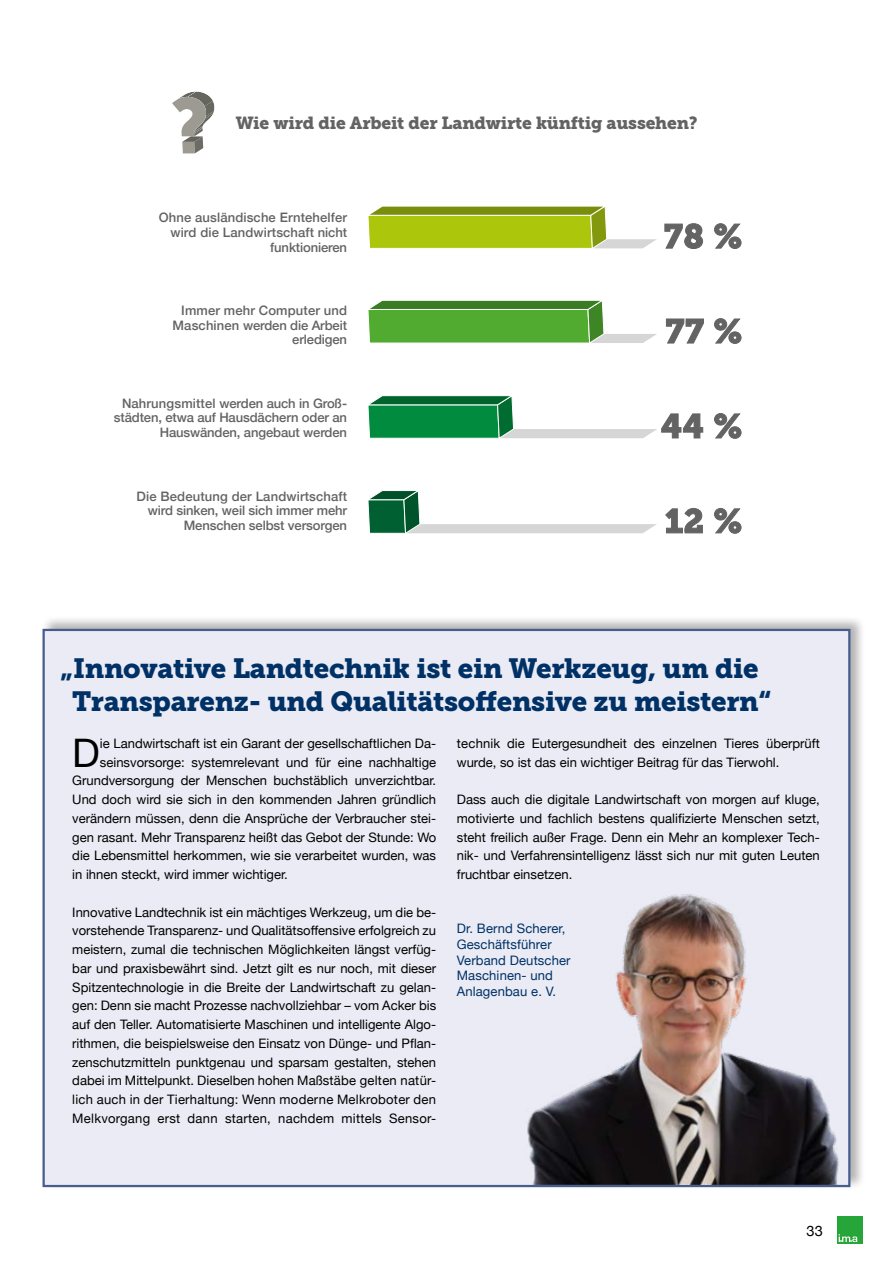
<style>
.page{position:relative;width:893px;height:1263px;background:#fff}
.page>*{position:absolute;margin:0;border:0;box-sizing:border-box;transform-origin:0 0}
.t1{font:39.3px "Helvetica Neue";color:#000}
.t2{font:27.6px/33.2px "Museo Slab 900";letter-spacing:-.01em;color:#003166;text-align:center}
.t3{font:17.4px "Museo Slab 900";letter-spacing:-.01em;color:#646363}
.t4{font:14.55px "Helvetica Neue";color:#000}
.t5{font:13.05px/18.8px "Helvetica Neue";color:#000;text-align:justify}
.t6{font:500 13.05px/14.5px "Helvetica Neue";letter-spacing:-.01em;color:#646363;text-align:right}
.t7{font:500 13.05px/14.5px "Helvetica Neue";letter-spacing:.01em;color:#646363;text-align:right}
.t8{font:13.05px/15.6px "Helvetica Neue";letter-spacing:.01em;color:#003166}
</style>
<div class="page">
<svg style="left:368px;top:206px;width:289px;height:43px"></svg>
<svg style="left:368px;top:300px;width:289px;height:43px"></svg>
<svg style="left:368px;top:491px;width:289px;height:43px"></svg>
<svg style="left:664px;top:223px;width:39px;height:26px"></svg>
<svg style="left:714px;top:223px;width:27px;height:26px"></svg>
<svg style="left:666px;top:319px;width:38px;height:24px"></svg>
<svg style="left:714px;top:318px;width:27px;height:26px"></svg>
<svg style="left:368px;top:395px;width:335px;height:44px"></svg>
<svg style="left:714px;top:413px;width:27px;height:26px"></svg>
<svg style="left:665px;top:508px;width:38px;height:25px"></svg>
<svg style="left:714px;top:508px;width:27px;height:26px"></svg>
<div style="left:41px;top:615px;width:825px;height:575px;background:#000;opacity:.3"></div>
<div style="left:43px;top:629px;width:807px;height:558px;background:#eaebf4;border:2px solid #465d8e"></div>
<img style="left:510px;top:880px;width:356px;height:305px">
<svg style="left:172px;top:92px;width:42px;height:61px"></svg>
<div style="left:837px;top:1216px;width:26px;height:28px;background:#26a638"></div>
<svg style="left:839px;top:1234px;width:18px;height:8px"></svg>
<h3 class="t3" style="left:236px;top:113px;width:463px">Wie wird die Arbeit der Landwirte künftig aussehen?</h3>
<p class="t7" style="left:159px;top:209px;width:190px">Ohne ausländische Erntehelfer wird die Landwirtschaft nicht funktionieren</p>
<p class="t7" style="left:173px;top:302px;width:176px">Immer mehr Computer und<br>Maschinen werden die Arbeit erledigen</p>
<p class="t6" style="left:114px;top:395px;width:235px">Nahrungsmittel werden auch in Groß&shy;städten, etwa auf Hausdächern oder an<br>Hauswänden, angebaut werden</p>
<p class="t6" style="left:137px;top:488px;width:212px">Die Bedeutung der Landwirtschaft wird sinken, weil sich immer mehr<br>Menschen selbst versorgen</p>
<h2 class="t2" style="left:61px;top:652px;width:712px">„Innovative Landtechnik ist ein Werkzeug, um die<br>Transparenz- und Qualitätsoffensive zu meistern“</h2>
<h1 class="t1" style="left:72px;top:724px;width:29px">D</h1>
<p class="t5" style="left:100px;top:734px;width:338px">ie Landwirtschaft ist ein Garant der gesellschaftlichen Da-</p>
<p class="t5" style="left:100px;top:753px;width:338px">seinsvorsorge: systemrelevant und für eine nachhaltige</p>
<p class="t5" style="left:72px;top:772px;width:365px">Grundversorgung der Menschen buchstäblich unverzichtbar.</p>
<p class="t5" style="left:72px;top:791px;width:365px">Und doch wird sie sich in den kommenden Jahren gründlich</p>
<p class="t5" style="left:72px;top:809px;width:365px">verändern müssen, denn die Ansprüche der Verbraucher stei-</p>
<p class="t5" style="left:72px;top:828px;width:365px">gen rasant. Mehr Transparenz heißt das Gebot der Stunde: Wo</p>
<p class="t5" style="left:72px;top:847px;width:365px">die Lebensmittel herkommen, wie sie verarbeitet wurden, was</p>
<p class="t5" style="left:72px;top:866px;width:217px">in ihnen steckt, wird immer wichtiger.</p>
<p class="t5" style="left:72px;top:903px;width:365px">Innovative Landtechnik ist ein mächtiges Werkzeug, um die be&shy;vorstehende Transparenz- und Qualitätsoffensive erfolgreich zu meistern, zumal die technischen Möglichkeiten längst verfüg&shy;bar und praxisbewährt sind. Jetzt gilt es nur noch, mit dieser Spitzentechnologie in die Breite der Landwirtschaft zu gelan&shy;gen: Denn sie macht Prozesse nachvollziehbar – vom Acker bis auf den Teller. Automatisierte Maschinen und intelligente Algo&shy;rithmen, die beispielsweise den Einsatz von Dünge- und Pflan&shy;zenschutzmitteln punktgenau und sparsam gestalten, stehen dabei im Mittelpunkt. Dieselben hohen Maßstäbe gelten natür&shy;lich auch in der Tierhaltung: Wenn moderne Melkroboter den Melkvorgang erst dann starten, nachdem mittels Sensor-</p>
<p class="t5" style="left:457px;top:734px;width:364px">technik die Eutergesundheit des einzelnen Tieres überprüft wurde, so ist das ein wichtiger Beitrag für das Tierwohl.</p>
<p class="t5" style="left:457px;top:791px;width:365px">Dass auch die digitale Landwirtschaft von morgen auf kluge, motivierte und fachlich bestens qualifizierte Menschen setzt, steht freilich außer Frage. Denn ein Mehr an komplexer Tech&shy;nik- und Verfahrensintelligenz lässt sich nur mit guten Leuten fruchtbar einsetzen.</p>
<p class="t8" style="left:457px;top:921px;width:115px">Dr. Bernd Scherer,<br>Geschäftsführer<br>Verband Deutscher<br>Maschinen- und<br>Anlagenbau e. V.</p>
<p class="t4" style="left:807px;top:1221px;width:18px">33</p>
</div>
